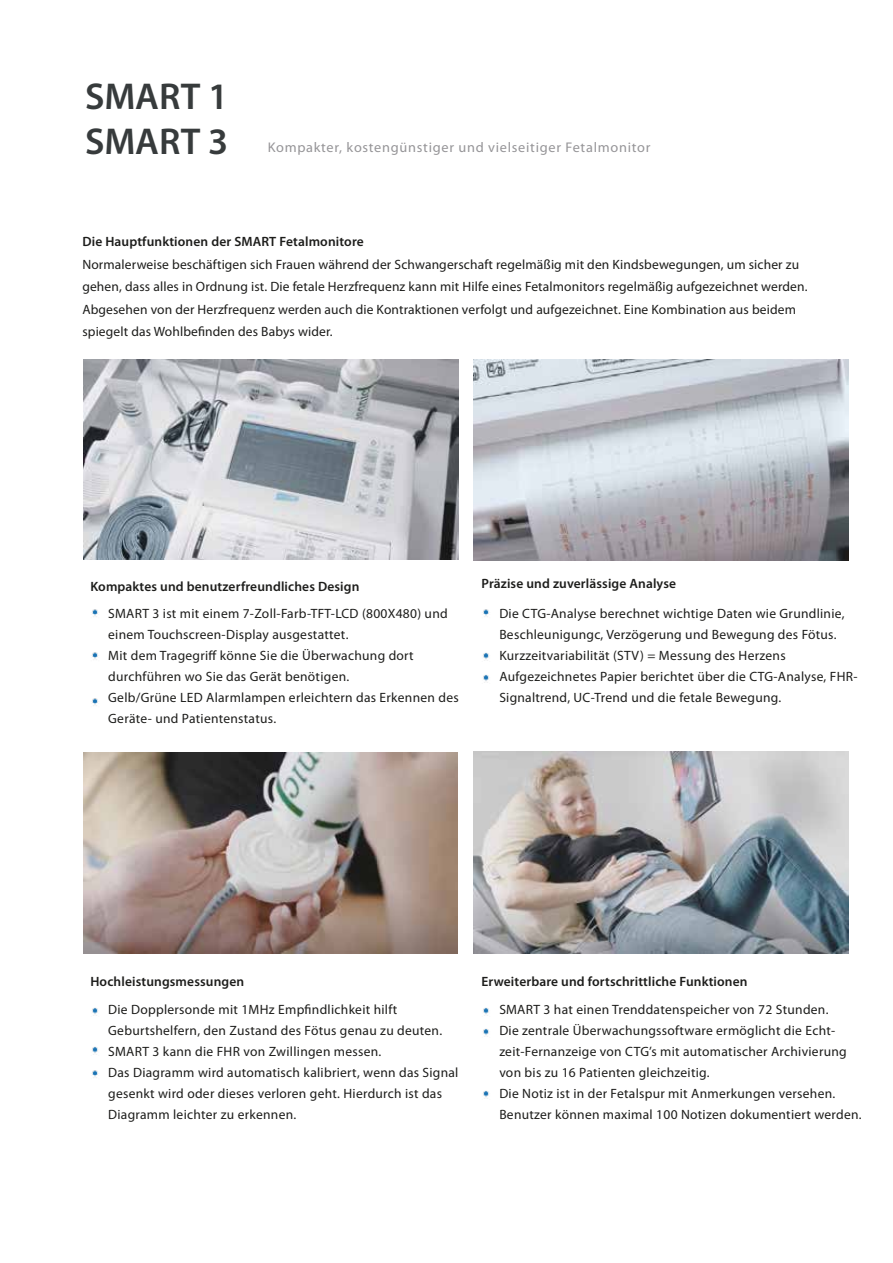
<style>
.page{position:relative;width:893px;height:1263px;background:#fff}
.page>*{position:absolute;margin:0;border:0;box-sizing:border-box;transform-origin:0 0}
.t1{font:600 37.5px/45px "Myriad Pro";color:#373b3c}
.t2{font:14.1px "Myriad Pro";letter-spacing:.05em;color:#969598}
.t3{font:13.5px/21px "Myriad Pro";letter-spacing:.02em;color:#1d1d1b}
.t4{font:600 13.5px "Myriad Pro";letter-spacing:.01em;color:#1d1d1b}
</style>
<div class="page">
<img style="left:83px;top:752px;width:374px;height:201px">
<img style="left:473px;top:752px;width:375px;height:201px">
<img style="left:83px;top:359px;width:375px;height:201px">
<img style="left:483px;top:609px;width:6px;height:8px">
<img style="left:483px;top:675px;width:6px;height:8px">
<img style="left:483px;top:653px;width:6px;height:8px">
<img style="left:92px;top:609px;width:6px;height:8px">
<img style="left:92px;top:698px;width:6px;height:8px">
<img style="left:92px;top:652px;width:6px;height:8px">
<img style="left:92px;top:1008px;width:6px;height:8px">
<img style="left:92px;top:1070px;width:6px;height:8px">
<img style="left:92px;top:1047px;width:6px;height:8px">
<img style="left:483px;top:1008px;width:6px;height:8px">
<img style="left:483px;top:1091px;width:6px;height:8px">
<img style="left:483px;top:1029px;width:6px;height:8px">
<img style="left:473px;top:359px;width:375px;height:201px">
<h1 class="t1" style="left:85px;top:73px;width:145px">SMART 1<br>SMART 3</h1>
<p class="t2" style="left:268px;top:140px;width:384px">Kompakter, kostengünstiger und vielseitiger Fetalmonitor</p>
<p class="t4" style="left:82px;top:233px;width:283px">Die Hauptfunktionen der SMART Fetalmonitore</p>
<p class="t3" style="left:82px;top:253px;width:727px;line-height:22.5px">Normalerweise beschäftigen sich Frauen während der Schwangerschaft regelmäßig mit den Kindsbewegungen, um sicher zu gehen, dass alles in Ordnung ist. Die fetale Herzfrequenz kann mit Hilfe eines Fetalmonitors regelmäßig aufgezeichnet werden.<br>Abgesehen von der Herzfrequenz werden auch die Kontraktionen verfolgt und aufgezeichnet. Eine Kombination aus beidem spiegelt das Wohlbefinden des Babys wider.</p>
<p class="t4" style="left:90px;top:577px;width:271px">Kompaktes und benutzerfreundliches Design</p>
<p class="t3" style="left:108px;top:603px;width:352px">SMART 3 ist mit einem 7-Zoll-Farb-TFT-LCD (800X480) und einem Touchscreen-Display ausgestattet.<br>Mit dem Tragegriff könne Sie die Überwachung dort durchführen wo Sie das Gerät benötigen.<br>Gelb/Grüne LED Alarmlampen erleichtern das Erkennen des Geräte- und Patientenstatus.</p>
<p class="t4" style="left:481px;top:574px;width:196px">Präzise und zuverlässige Analyse</p>
<p class="t3" style="left:499px;top:603px;width:360px">Die CTG-Analyse berechnet wichtige Daten wie Grundlinie, Beschleunigungc, Verzögerung und Bewegung des Fötus.<br>Kurzzeitvariabilität (STV) = Messung des Herzens Aufgezeichnetes Papier berichtet über die CTG-Analyse, FHR-Signaltrend, UC-Trend und die fetale Bewegung.</p>
<p class="t4" style="left:90px;top:973px;width:155px">Hochleistungsmessungen</p>
<p class="t3" style="left:108px;top:999px;width:352px">Die Dopplersonde mit 1MHz Empfindlichkeit hilft Geburtshelfern, den Zustand des Fötus genau zu deuten.<br>SMART 3 kann die FHR von Zwillingen messen.<br>Das Diagramm wird automatisch kalibriert, wenn das Signal gesenkt wird oder dieses verloren geht. Hierdurch ist das Diagramm leichter zu erkennen.</p>
<p class="t4" style="left:481px;top:973px;width:268px">Erweiterbare und fortschrittliche Funktionen</p>
<p class="t3" style="left:499px;top:999px;width:364px">SMART 3 hat einen Trenddatenspeicher von 72 Stunden.<br>Die zentrale Überwachungssoftware ermöglicht die Echt&shy;zeit-Fernanzeige von CTG’s mit automatischer Archivierung von bis zu 16 Patienten gleichzeitig.<br>Die Notiz ist in der Fetalspur mit Anmerkungen versehen.<br>Benutzer können maximal 100 Notizen dokumentiert werden.</p>
</div>
